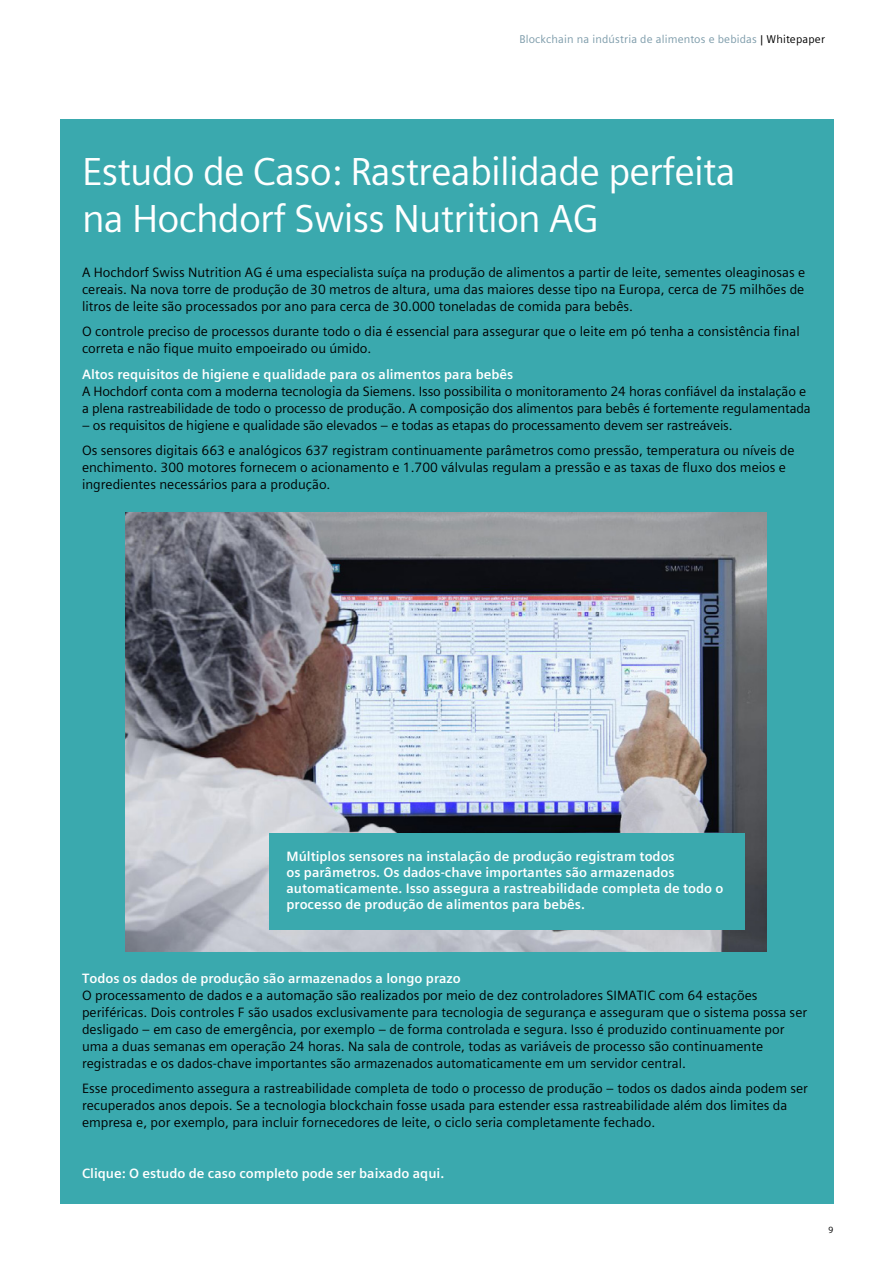
<style>
.page{position:relative;width:893px;height:1263px;background:#fff}
.page>*{position:absolute;margin:0;border:0;box-sizing:border-box;transform-origin:0 0}
.t1{font:39px/46.8px "Siemens Sans";letter-spacing:-.02em;color:#fff}
.t2{font:13.5px/17px "Siemens Sans";color:#000}
.t3{font:700 13.5px/16.2px "Siemens Sans";color:#fff}
.t4{font:11.25px "Siemens Sans";letter-spacing:.015em;color:#7b9aa9}
.t5{font:9px "Siemens Sans";color:#000}
.s1{color:#000}
</style>
<div class="page">
<div style="left:60px;top:119px;width:773px;height:1084px;background:#3aa9ae"></div>
<img style="left:125px;top:512px;width:642px;height:439px">
<div style="left:269px;top:833px;width:476px;height:97px;background:#3aa9ae"></div>
<p class="t4" style="left:519px;top:32px;width:307px">Blockchain na indústria de alimentos e bebidas <span class="s1">| Whitepaper</span></p>
<h1 class="t1" style="left:82px;top:149px;width:655px">Estudo de Caso: Rastreabilidade perfeita na Hochdorf Swiss Nutrition AG</h1>
<p class="t2" style="left:82px;top:264px;width:725px;text-align:justify">A Hochdorf Swiss Nutrition AG é uma especialista suíça na produção de alimentos a partir de leite, sementes oleaginosas e cereais. Na nova torre de produção de 30 metros de altura, uma das maiores desse tipo na Europa, cerca de 75 milhões de litros de leite são processados por ano para cerca de 30.000 toneladas de comida para bebês.</p>
<p class="t2" style="left:82px;top:323px;width:719px">O controle preciso de processos durante todo o dia é essencial para assegurar que o leite em pó tenha a consistência final correta e não fique muito empoeirado ou úmido.</p>
<p class="t3" style="left:82px;top:366px;width:433px">Altos requisitos de higiene e qualidade para os alimentos para bebês</p>
<p class="t2" style="left:82px;top:383px;width:730px">A Hochdorf conta com a moderna tecnologia da Siemens. Isso possibilita o monitoramento 24 horas confiável da instalação e a plena rastreabilidade de todo o processo de produção. A composição dos alimentos para bebês é fortemente regulamentada</p>
<p class="t2" style="left:82px;top:412px;width:714px;line-height:25.5px">– os requisitos de higiene e qualidade são elevados – e todas as etapas do processamento devem ser rastreáveis.<br>Os sensores digitais 663 e analógicos 637 registram continuamente parâmetros como pressão, temperatura ou níveis de</p>
<p class="t2" style="left:82px;top:459px;width:705px">enchimento. 300 motores fornecem o acionamento e 1.700 válvulas regulam a pressão e as taxas de fluxo dos meios e ingredientes necessários para a produção.</p>
<p class="t3" style="left:286px;top:848px;width:438px">Múltiplos sensores na instalação de produção registram todos<br>os parâmetros. Os dados-chave importantes são armazenados automaticamente. Isso assegura a rastreabilidade completa de todo o processo de produção de alimentos para bebês.</p>
<p class="t3" style="left:82px;top:970px;width:380px">Todos os dados de produção são armazenados a longo prazo</p>
<p class="t2" style="left:82px;top:986px;width:727px">O processamento de dados e a automação são realizados por meio de dez controladores SIMATIC com 64 estações periféricas. Dois controles F são usados exclusivamente para tecnologia de segurança e asseguram que o sistema possa ser desligado – em caso de emergência, por exemplo – de forma controlada e segura. Isso é produzido continuamente por uma a duas semanas em operação 24 horas. Na sala de controle, todas as variáveis de processo são continuamente registradas e os dados-chave importantes são armazenados automaticamente em um servidor central.</p>
<p class="t2" style="left:82px;top:1080px;width:727px">Esse procedimento assegura a rastreabilidade completa de todo o processo de produção – todos os dados ainda podem ser recuperados anos depois. Se a tecnologia blockchain fosse usada para estender essa rastreabilidade além dos limites da empresa e, por exemplo, para incluir fornecedores de leite, o ciclo seria completamente fechado.</p>
<p class="t3" style="left:82px;top:1165px;width:364px">Clique: O estudo de caso completo pode ser baixado aqui.</p>
<p class="t5" style="left:828px;top:1225px;width:6px">9</p>
</div>
